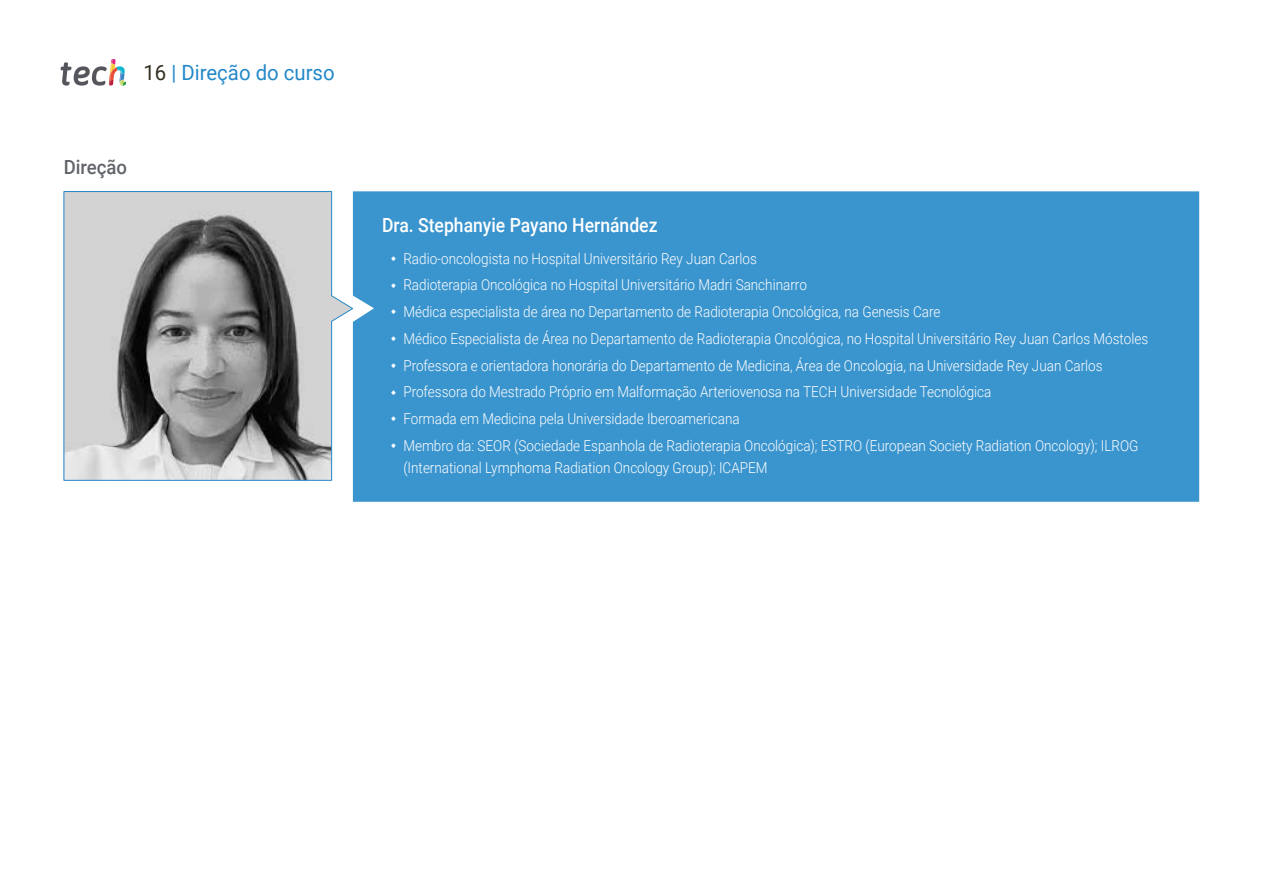
<style>
.page{position:relative;width:1263px;height:893px;background:#fff}
.page>*{position:absolute;margin:0;border:0;box-sizing:border-box;transform-origin:0 0}
.t1{font:21px "Roboto";color:#2488c9}
.t2{font:500 19.5px "Roboto";color:#fff;scale:.9 1}
.t3{font:500 19.5px "Roboto";color:#61646a;scale:.95 1}
.t4{font:300 15px/26.7px "Roboto";color:#fff;scale:.9 1}
.s1{color:#312e20}
</style>
<div class="page">
<svg style="left:61px;top:59px;width:65px;height:27px"></svg>
<div style="left:353px;top:191px;width:846px;height:311px;background:#3a94ce"></div>
<svg style="left:64px;top:191px;width:289px;height:290px;background:#a5a6a7"></svg>
<svg style="left:391px;top:256px;width:5px;height:5px"></svg>
<svg style="left:391px;top:283px;width:5px;height:5px"></svg>
<svg style="left:391px;top:309px;width:5px;height:5px"></svg>
<svg style="left:391px;top:336px;width:5px;height:5px"></svg>
<svg style="left:391px;top:363px;width:5px;height:5px"></svg>
<svg style="left:391px;top:390px;width:5px;height:5px"></svg>
<svg style="left:391px;top:416px;width:5px;height:5px"></svg>
<svg style="left:391px;top:443px;width:5px;height:5px"></svg>
<h1 class="t1" style="left:144px;top:57px;width:193px"><span class="s1">16</span> | Direção do curso</h1>
<h2 class="t3" style="left:64px;top:154px;width:68px">Direção</h2>
<h2 class="t2" style="left:382px;top:211px;width:308px">Dra. Stephanyie Payano Hernández</h2>
<p class="t4" style="left:403px;top:244px;width:829px">Radio-oncologista no Hospital Universitário Rey Juan Carlos<br>Radioterapia Oncológica no Hospital Universitário Madri Sanchinarro<br>Médica especialista de área no Departamento de Radioterapia Oncológica, na Genesis Care<br>Médico Especialista de Área no Departamento de Radioterapia Oncológica, no Hospital Universitário Rey Juan Carlos Móstoles Professora e orientadora honorária do Departamento de Medicina, Área de Oncologia, na Universidade Rey Juan Carlos Professora do Mestrado Próprio em Malformação Arteriovenosa na TECH Universidade Tecnológica<br>Formada em Medicina pela Universidade Iberoamericana<br>Membro da: SEOR (Sociedade Espanhola de Radioterapia Oncológica); ESTRO (European Society Radiation Oncology); ILROG</p>
<p class="t4" style="left:403px;top:454px;width:406px">(International Lymphoma Radiation Oncology Group); ICAPEM</p>
</div>
